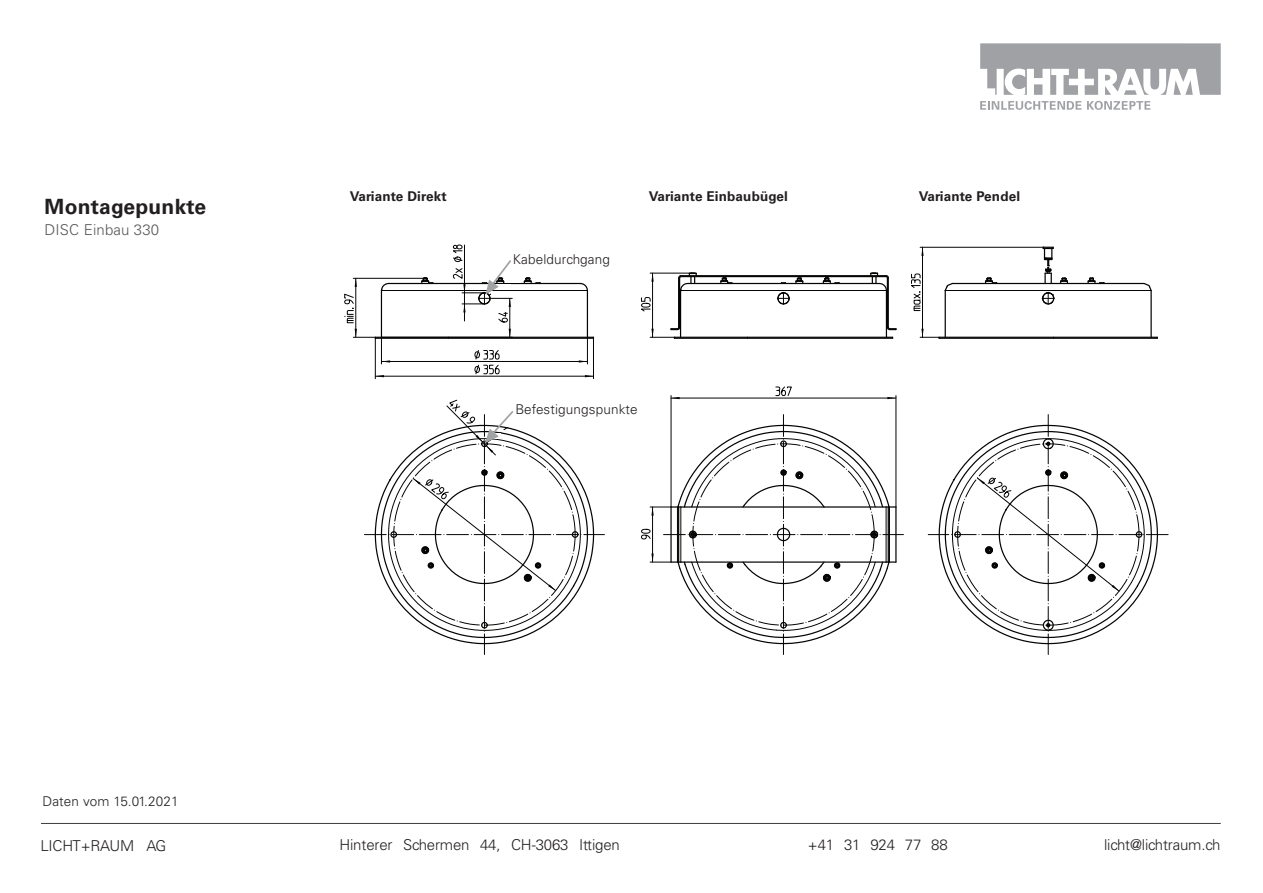
<style>
.page{position:relative;width:1263px;height:893px;background:#fff}
.page>*{position:absolute;margin:0;border:0;box-sizing:border-box;transform-origin:0 0}
.t1{font:700 21px "Univers LT Std";letter-spacing:.01em;color:#231f20}
.t2{font:300 15px "Univers LT Std";letter-spacing:-.01em;color:#231f20}
.t3{font:300 15px "Univers LT Std";letter-spacing:.01em;color:#57585a}
.t4{font:300 13.5px "Univers LT Std";letter-spacing:.01em;color:#231f20}
.t5{font:700 13.5px "Univers LT Std";letter-spacing:.01em;color:#231f20}
</style>
<div class="page">
<svg style="left:980px;top:101px;width:101px;height:9px"></svg>
<svg style="left:1087px;top:101px;width:63px;height:9px"></svg>
<svg style="left:980px;top:43px;width:241px;height:52px"></svg>
<hr style="left:41px;top:823px;width:1180px;height:1px;background:#3e3e3f">
<hr style="left:922px;top:247px;width:1px;height:90px;background:#040503">
<hr style="left:920px;top:247px;width:123px;height:1px;background:#040503">
<svg style="left:921px;top:247px;width:3px;height:9px"></svg>
<svg style="left:911px;top:273px;width:10px;height:38px"></svg>
<hr style="left:939px;top:338px;width:114px;height:1px;background:#040503">
<hr style="left:1053px;top:338px;width:104px;height:1px;background:#040503">
<hr style="left:939px;top:337px;width:114px;height:1px;background:#040503">
<hr style="left:1053px;top:337px;width:104px;height:1px;background:#040503">
<hr style="left:945px;top:290px;width:206px;height:1px;background:#040503">
<hr style="left:952px;top:283px;width:192px;height:1px;background:#040503">
<svg style="left:1041px;top:292px;width:14px;height:13px"></svg>
<svg style="left:1142px;top:282px;width:10px;height:8px"></svg>
<svg style="left:944px;top:282px;width:10px;height:10px"></svg>
<hr style="left:1150px;top:290px;width:2px;height:47px;background:#040503">
<hr style="left:945px;top:290px;width:1px;height:47px;background:#040503">
<svg style="left:920px;top:329px;width:20px;height:9px"></svg>
<svg style="left:1060px;top:277px;width:9px;height:6px"></svg>
<svg style="left:985px;top:278px;width:16px;height:7px"></svg>
<svg style="left:1087px;top:277px;width:18px;height:6px"></svg>
<svg style="left:1043px;top:247px;width:11px;height:36px"></svg>
<svg style="left:780px;top:282px;width:6px;height:3px"></svg>
<hr style="left:674px;top:337px;width:73px;height:1px;background:#040503">
<hr style="left:747px;top:337px;width:145px;height:1px;background:#040503">
<hr style="left:674px;top:338px;width:73px;height:1px;background:#040503">
<hr style="left:747px;top:338px;width:145px;height:1px;background:#040503">
<hr style="left:680px;top:290px;width:206px;height:1px;background:#040503">
<hr style="left:688px;top:283px;width:191px;height:1px;background:#040503">
<svg style="left:777px;top:292px;width:13px;height:13px"></svg>
<svg style="left:720px;top:277px;width:13px;height:8px"></svg>
<svg style="left:795px;top:277px;width:8px;height:6px"></svg>
<svg style="left:823px;top:277px;width:17px;height:8px"></svg>
<hr style="left:681px;top:275px;width:205px;height:1px;background:#040503">
<hr style="left:681px;top:276px;width:205px;height:1px;background:#040503">
<svg style="left:870px;top:272px;width:26px;height:66px"></svg>
<svg style="left:928px;top:415px;width:240px;height:239px"></svg>
<hr style="left:671px;top:398px;width:225px;height:1px;background:#040503">
<hr style="left:896px;top:396px;width:1px;height:111px;background:#040503">
<hr style="left:671px;top:396px;width:1px;height:111px;background:#040503">
<svg style="left:671px;top:397px;width:9px;height:2px"></svg>
<svg style="left:887px;top:397px;width:9px;height:2px"></svg>
<svg style="left:775px;top:386px;width:17px;height:11px"></svg>
<svg style="left:641px;top:415px;width:262px;height:239px"></svg>
<hr style="left:353px;top:278px;width:71px;height:1px;background:#040503">
<hr style="left:381px;top:361px;width:206px;height:1px;background:#040503">
<hr style="left:375px;top:376px;width:218px;height:1px;background:#040503">
<hr style="left:593px;top:338px;width:1px;height:41px;background:#040503">
<hr style="left:375px;top:338px;width:1px;height:41px;background:#040503">
<svg style="left:375px;top:375px;width:9px;height:2px"></svg>
<hr style="left:375px;top:337px;width:74px;height:1px;background:#040503">
<hr style="left:449px;top:337px;width:144px;height:1px;background:#040503">
<hr style="left:375px;top:338px;width:74px;height:1px;background:#040503">
<hr style="left:449px;top:338px;width:144px;height:1px;background:#040503">
<hr style="left:382px;top:290px;width:205px;height:1px;background:#040503">
<hr style="left:389px;top:283px;width:191px;height:1px;background:#040503">
<svg style="left:344px;top:278px;width:46px;height:86px"></svg>
<svg style="left:421px;top:277px;width:13px;height:8px"></svg>
<svg style="left:364px;top:399px;width:241px;height:255px"></svg>
<svg style="left:451px;top:244px;width:246px;height:133px"></svg>
<h1 class="t1" style="left:45px;top:194px;width:163px">Montagepunkte</h1>
<p class="t3" style="left:45px;top:221px;width:116px">DISC Einbau 330</p>
<p class="t5" style="left:350px;top:188px;width:98px">Variante Direkt</p>
<p class="t5" style="left:649px;top:188px;width:140px">Variante Einbaubügel</p>
<p class="t5" style="left:919px;top:188px;width:103px">Variante Pendel</p>
<p class="t4" style="left:513px;top:251px;width:99px">Kabeldurchgang</p>
<p class="t4" style="left:515px;top:401px;width:124px">Befestigungspunkte</p>
<p class="t4" style="left:43px;top:793px;width:138px">Daten vom 15.01.2021</p>
<p class="t2" style="left:40px;top:837px;width:128px">LICHT+RAUM AG</p>
<p class="t2" style="left:339px;top:835px;width:282px">Hinterer Schermen 44, CH-3063 Ittigen</p>
<p class="t2" style="left:808px;top:835px;width:141px">+41 31 924 77 88</p>
<p class="t2" style="left:1104px;top:835px;width:118px">licht@lichtraum.ch</p>
</div>
